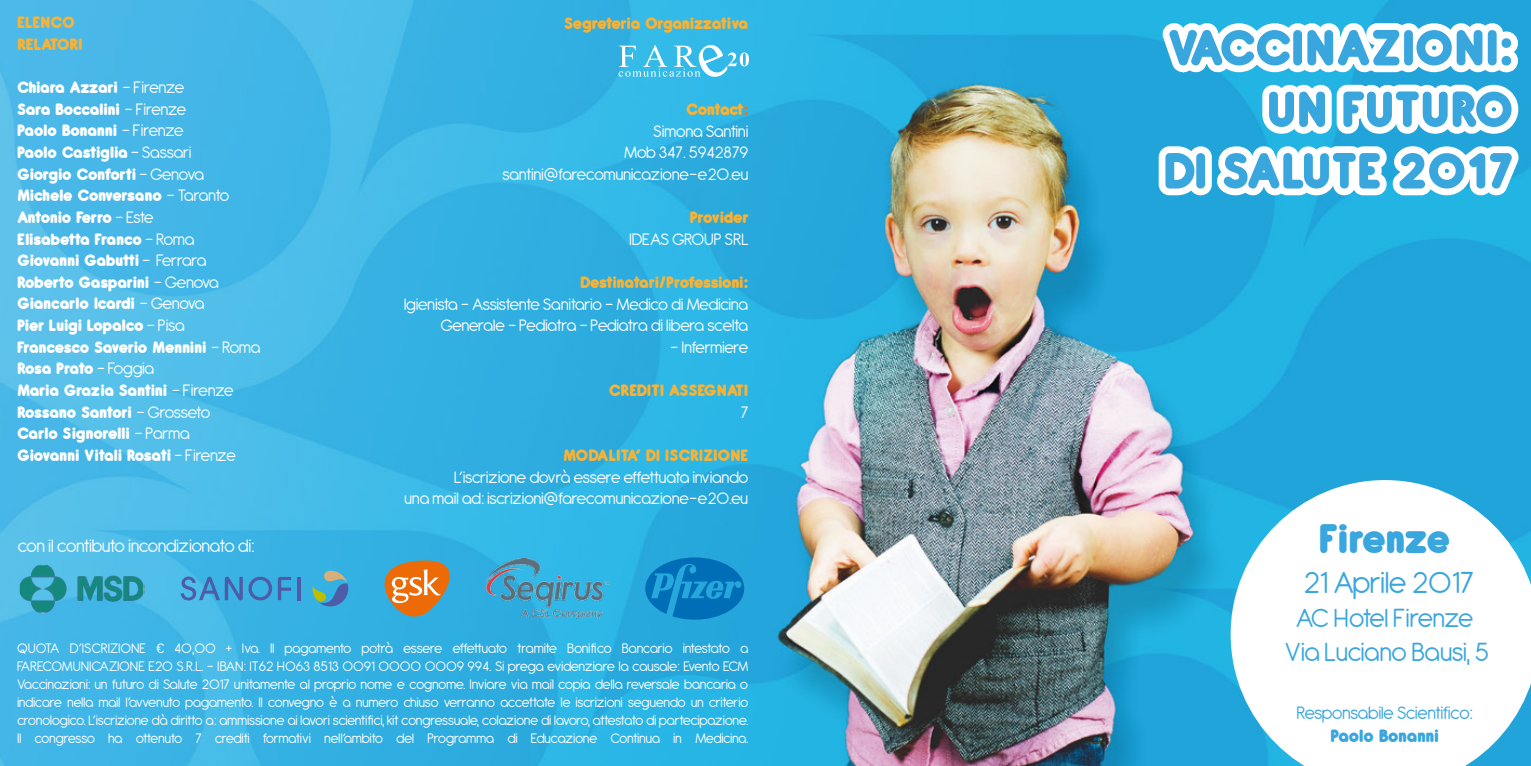
<style>
.page{position:relative;width:1531px;height:766px;background:#fff}
.page>*{position:absolute;margin:0;border:0;box-sizing:border-box;transform-origin:0 0}
.t1{font:800 55.5px/61.5px "Antipasto";color:#3aa6de;text-align:right}
.t2{font:800 45px "Antipasto";letter-spacing:-.045em;color:#3aa6de}
.t3{font:33px "Antipasto";letter-spacing:-.01em;color:#3aa6de}
.t4{font:28.5px/34.2px "Antipasto";letter-spacing:-.04em;color:#3aa6de;text-align:center}
.t5{font:19.5px "Antipasto";letter-spacing:-.04em;color:#fff}
.t6{font:19.5px "Antipasto";letter-spacing:-.04em;color:#3aa6de}
.t7{font:800 19.5px "Antipasto";letter-spacing:-.04em;color:#3aa6de}
.t8{font:800 18px/21.6px "Antipasto";letter-spacing:-.04em;color:#fff}
.t9{font:18px/21.6px "Antipasto";letter-spacing:-.04em;color:#fff;text-align:right}
.t10{font:800 18px "Antipasto";letter-spacing:-.03em;color:#f9b234}
.t11{font:800 18px/21.6px "Antipasto";color:#f9b234}
.t12{font:18px "Antipasto";color:#fff}
.t13{font:15px/18px "Antipasto";letter-spacing:-.04em;color:#fff;text-align:justify}
.s1{font-weight:400}
.s2{font-weight:800;color:#f9b234}
.s3{font-weight:800;color:#ee7219}
</style>
<div class="page">
<img style="left:0;top:0;width:1531px;height:765px">
<svg style="left:618px;top:45px;width:131px;height:33px;background:#60c8ed"></svg>
<svg style="left:1230px;top:480px;width:301px;height:285px"></svg>
<svg style="left:1148px;top:3px;width:382px;height:204px"></svg>
<hr style="left:297px;top:576px;width:4px;height:24px;background:#4e5ca7">
<svg style="left:278px;top:576px;width:13px;height:24px"></svg>
<svg style="left:181px;top:576px;width:91px;height:24px;background:#4395cf"></svg>
<svg style="left:312px;top:570px;width:36px;height:36px"></svg>
<svg style="left:385px;top:560px;width:65px;height:56px;background:#c18d59"></svg>
<svg style="left:645px;top:557px;width:99px;height:62px;background:#0f85c6"></svg>
<img style="left:486px;top:558px;width:123px;height:60px">
<img style="left:18px;top:563px;width:126px;height:50px">
<p class="t11" style="left:17px;top:12px;width:67px">ELENCO<br>RELATORI</p>
<p class="t8" style="left:17px;top:77px;width:245px">Chiara Azzari <span class="s1">- Firenze<br></span>Sara Boccalini <span class="s1">- Firenze<br></span>Paolo Bonanni <span class="s1">- Firenze<br></span>Paolo Castiglia <span class="s1">- Sassari<br></span>Giorgio Conforti <span class="s1">- Genova<br></span>Michele Conversano <span class="s1">- Taranto<br></span>Antonio Ferro <span class="s1">- Este<br></span>Elisabetta Franco <span class="s1">– Roma<br></span>Giovanni Gabutti <span class="s1">- Ferrara<br></span>Roberto Gasparini <span class="s1">- Genova<br></span>Giancarlo Icardi <span class="s1">- Genova<br></span>Pier Luigi Lopalco <span class="s1">- Pisa<br></span>Francesco Saverio Mennini <span class="s1">- Roma<br></span>Rosa Prato <span class="s1">- Foggia<br></span>Maria Grazia Santini <span class="s1">- Firenze<br></span>Rossano Santori <span class="s1">- Grosseto<br></span>Carlo Signorelli <span class="s1">- Parma<br></span>Giovanni Vitali Rosati <span class="s1">- Firenze</span></p>
<h3 class="t5" style="left:17px;top:535px;width:239px">con il contibuto incondizionato di:</h3>
<p class="t10" style="left:564px;top:11px;width:186px">Segreteria Organizzativa</p>
<p class="t9" style="left:502px;top:99px;width:248px"><span class="s2">Contact</span><span class="s3">:<br></span>Simona Santini<br>Mob 347. 5942879 santini@farecomunicazione-e20.eu</p>
<p class="t10" style="left:690px;top:206px;width:60px">Provider</p>
<p class="t12" style="left:629px;top:229px;width:121px">IDEAS GROUP SRL</p>
<p class="t10" style="left:580px;top:270px;width:170px">Destinatari/Professioni:</p>
<p class="t9" style="left:404px;top:293px;width:346px">Igienista – Assistente Sanitario – Medico di Medicina<br>Generale – Pediatra – Pediatra di libera scelta</p>
<p class="t9" style="left:670px;top:337px;width:80px">- Infermiere</p>
<p class="t11" style="left:609px;top:379px;width:141px">CREDITI ASSEGNATI</p>
<p class="t9" style="left:741px;top:401px;width:9px">7</p>
<p class="t11" style="left:563px;top:444px;width:187px">MODALITA’ DI ISCRIZIONE</p>
<p class="t9" style="left:404px;top:466px;width:346px">L’iscrizione dovrà essere effettuata inviando<br>una mail ad: iscrizioni@farecomunicazione-e20.eu</p>
<p class="t13" style="left:17px;top:639px;width:733px">QUOTA D’ISCRIZIONE € 40,00 + Iva. Il pagamento potrà essere effettuato tramite Bonifico Bancario intestato a FARECOMUNICAZIONE E20 S.R.L. - IBAN: IT62 H063 8513 0091 0000 0009 994. Si prega evidenziare la causale: Evento ECM Vaccinazioni: un futuro di Salute 2017 unitamente al proprio nome e cognome. Inviare via mail copia della reversale bancaria o indicare nella mail l’avvenuto pagamento. Il convegno è a numero chiuso verranno accettate le iscrizioni seguendo un criterio cronologico. L’iscrizione dà diritto a: ammissione ai lavori scientifici, kit congressuale, colazione di lavoro, attestato di partecipazione.<br>Il congresso ha ottenuto 7 crediti formativi nell’ambito del Programma di Educazione Continua in Medicina.</p>
<h1 class="t1" style="left:1163px;top:17px;width:352px">VACCINAZIONI:<br>UN FUTURO<br>DI SALUTE 2017</h1>
<h2 class="t2" style="left:1319px;top:509px;width:134px">Firenze</h2>
<h3 class="t3" style="left:1304px;top:563px;width:171px">21 Aprile 2017</h3>
<h3 class="t4" style="left:1285px;top:601px;width:206px">AC Hotel Firenze<br>Via Luciano Bausi, 5</h3>
<h3 class="t6" style="left:1296px;top:701px;width:178px">Responsabile Scientifico:</h3>
<h3 class="t7" style="left:1330px;top:723px;width:110px">Paolo Bonanni</h3>
</div>
